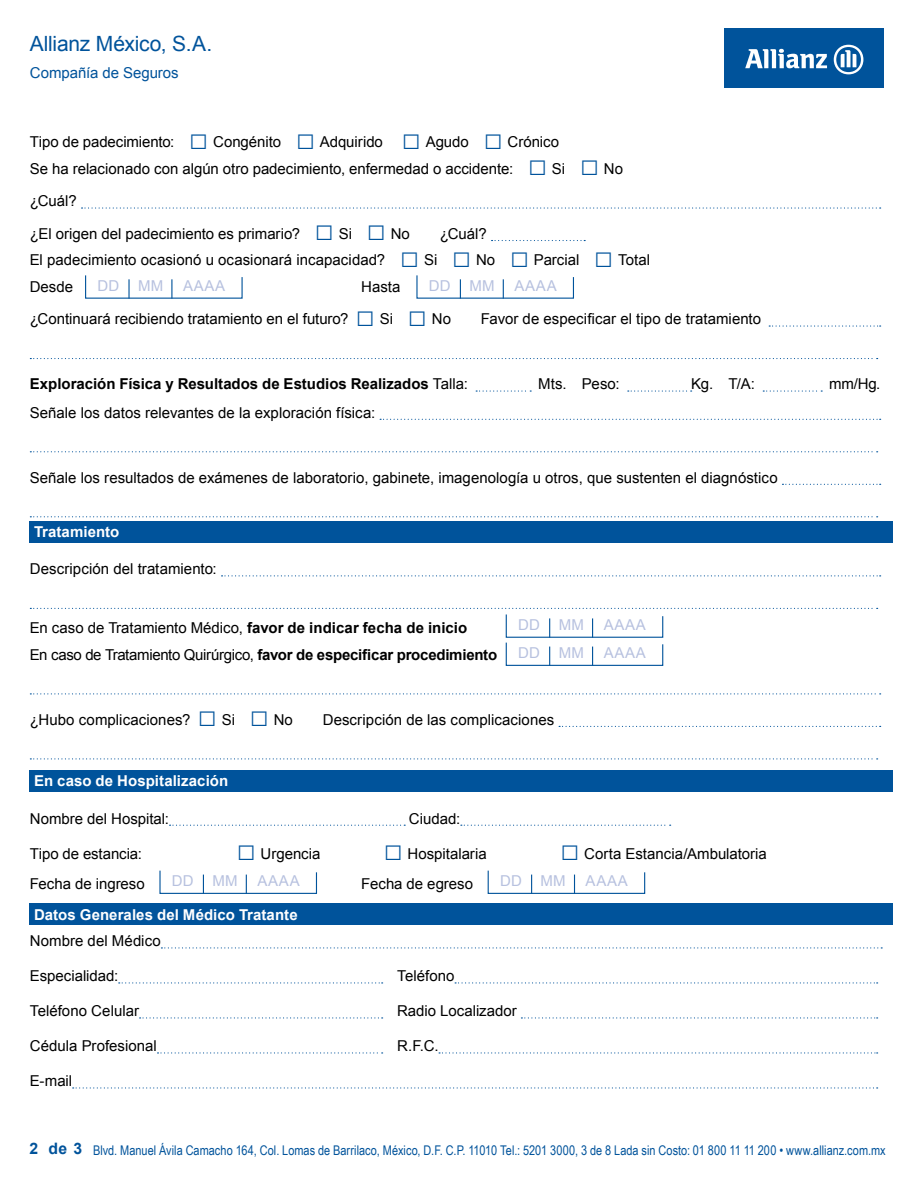
<style>
.page{position:relative;width:918px;height:1188px;background:#fff}
.page>*{position:absolute;margin:0;border:0;box-sizing:border-box;transform-origin:0 0}
.t1{font:21px "Arial";letter-spacing:-.01em;color:#00539b}
.t2{font:15px/26.5px "Arial";color:#000}
.t3{font:700 15px/26.5px "Arial";color:#000}
.t4{font:700 15px "Arial";letter-spacing:.005em;color:#fff}
.t5{font:15px "Arial";letter-spacing:.05em;color:#b7c1df}
.t6{font:15px "Arial";letter-spacing:-.005em;color:#00539b}
.t7{font:13.35px "Arial Narrow";color:#00539b}
.s1{font-size:31.5px;color:#00539b}
.s2{font-weight:400}
.s3{font-family:"Arial";font-weight:700;font-size:15.75px}
</style>
<div class="page">
<div style="left:725px;top:28px;width:159px;height:60px;background:#00539b"></div>
<svg style="left:745px;top:49px;width:82px;height:19px"></svg>
<svg style="left:834px;top:45px;width:29px;height:29px"></svg>
<div style="left:30px;top:521px;width:863px;height:21px;background:#00539b"></div>
<div style="left:30px;top:770px;width:863px;height:22px;background:#00539b"></div>
<div style="left:30px;top:903px;width:863px;height:22px;background:#00539b"></div>
<svg style="left:82px;top:207px;width:799px;height:2px"></svg>
<svg style="left:492px;top:240px;width:93px;height:1px"></svg>
<svg style="left:769px;top:325px;width:112px;height:2px"></svg>
<svg style="left:30px;top:358px;width:848px;height:1px"></svg>
<svg style="left:476px;top:390px;width:55px;height:2px"></svg>
<svg style="left:628px;top:390px;width:64px;height:2px"></svg>
<svg style="left:763px;top:390px;width:59px;height:2px"></svg>
<svg style="left:380px;top:419px;width:501px;height:1px"></svg>
<svg style="left:30px;top:451px;width:848px;height:1px"></svg>
<svg style="left:782px;top:484px;width:99px;height:1px"></svg>
<svg style="left:30px;top:516px;width:848px;height:1px"></svg>
<svg style="left:85px;top:275px;width:158px;height:24px"></svg>
<hr style="left:128px;top:279px;width:2px;height:20px;background:#00539b">
<svg style="left:159px;top:870px;width:159px;height:24px"></svg>
<svg style="left:416px;top:275px;width:158px;height:24px"></svg>
<svg style="left:487px;top:870px;width:159px;height:24px"></svg>
<svg style="left:222px;top:575px;width:659px;height:1px"></svg>
<svg style="left:30px;top:608px;width:848px;height:58px"></svg>
<svg style="left:30px;top:693px;width:851px;height:1px"></svg>
<svg style="left:559px;top:726px;width:322px;height:1px"></svg>
<svg style="left:30px;top:758px;width:848px;height:1px"></svg>
<svg style="left:170px;top:825px;width:235px;height:1px"></svg>
<svg style="left:461px;top:825px;width:210px;height:1px"></svg>
<svg style="left:161px;top:947px;width:721px;height:2px"></svg>
<svg style="left:119px;top:982px;width:264px;height:2px"></svg>
<svg style="left:455px;top:982px;width:423px;height:2px"></svg>
<svg style="left:140px;top:1017px;width:243px;height:2px"></svg>
<svg style="left:521px;top:1017px;width:357px;height:2px"></svg>
<svg style="left:158px;top:1052px;width:225px;height:2px"></svg>
<svg style="left:439px;top:1052px;width:439px;height:2px"></svg>
<svg style="left:73px;top:1087px;width:805px;height:2px"></svg>
<h1 class="t1" style="left:30px;top:30px;width:184px">Allianz México, S.A.</h1>
<p class="t6" style="left:30px;top:63px;width:151px">Compañía de Seguros</p>
<p class="t2" style="left:30px;top:129px;width:595px">Tipo de padecimiento: <span class="s1">□</span> Congénito <span class="s1">□</span> Adquirido <span class="s1">□</span> Agudo <span class="s1">□</span> Crónico<br>Se ha relacionado con algún otro padecimiento, enfermedad o accidente: <span class="s1">□</span> Si <span class="s1">□</span> No</p>
<p class="t2" style="left:30px;top:185px;width:382px;line-height:32.5px">¿Cuál?<br>¿El origen del padecimiento es primario? <span class="s1">□</span> Si <span class="s1">□</span> No</p>
<p class="t2" style="left:30px;top:221px;width:622px;text-indent:410px">¿Cuál?<br>El padecimiento ocasionó u ocasionará incapacidad? <span class="s1">□</span> Si <span class="s1">□</span> No <span class="s1">□</span> Parcial <span class="s1">□</span> Total<br>Desde</p>
<p class="t5" style="left:98px;top:276px;width:23px">DD</p>
<p class="t5" style="left:138px;top:276px;width:27px">MM</p>
<p class="t5" style="left:183px;top:276px;width:44px">AAAA</p>
<p class="t5" style="left:429px;top:276px;width:23px">DD</p>
<p class="t5" style="left:469px;top:276px;width:27px">MM</p>
<p class="t5" style="left:514px;top:276px;width:44px">AAAA</p>
<p class="t2" style="left:30px;top:271px;width:423px;line-height:32.5px;text-indent:332px">Hasta ¿Continuará recibiendo tratamiento en el futuro? <span class="s1">□</span> Si <span class="s1">□</span> No</p>
<p class="t2" style="left:481px;top:306px;width:282px">Favor de especificar el tipo de tratamiento</p>
<p class="t3" style="left:30px;top:371px;width:440px">Exploración Física y Resultados de Estudios Realizados <span class="s2">Talla:</span></p>
<p class="t2" style="left:538px;top:371px;width:83px">Mts. Peso:</p>
<p class="t2" style="left:691px;top:371px;width:65px">Kg. T/A:</p>
<p class="t2" style="left:829px;top:371px;width:53px">mm/Hg.</p>
<p class="t2" style="left:30px;top:399px;width:347px">Señale los datos relevantes de la exploración física:</p>
<p class="t2" style="left:30px;top:464px;width:749px">Señale los resultados de exámenes de laboratorio, gabinete, imagenología u otros, que sustenten el diagnóstico</p>
<p class="t4" style="left:34px;top:522px;width:87px">Tratamiento</p>
<p class="t2" style="left:30px;top:556px;width:189px">Descripción del tratamiento:</p>
<p class="t3" style="left:30px;top:615px;width:469px"><span class="s2">En caso de Tratamiento Médico,</span> favor de indicar fecha de inicio<br><span class="s2">En caso de Tratamiento Quirúrgico,</span> favor de especificar procedimiento</p>
<p class="t5" style="left:518px;top:615px;width:23px">DD</p>
<p class="t5" style="left:559px;top:615px;width:27px">MM</p>
<p class="t5" style="left:604px;top:615px;width:44px">AAAA</p>
<p class="t5" style="left:518px;top:643px;width:23px">DD</p>
<p class="t5" style="left:559px;top:643px;width:27px">MM</p>
<p class="t5" style="left:604px;top:643px;width:44px">AAAA</p>
<p class="t2" style="left:30px;top:706px;width:265px">¿Hubo complicaciones? <span class="s1">□</span> Si <span class="s1">□</span> No</p>
<p class="t2" style="left:323px;top:706px;width:233px">Descripción de las complicaciones</p>
<p class="t4" style="left:34px;top:771px;width:196px">En caso de Hospitalización</p>
<p class="t2" style="left:30px;top:805px;width:141px">Nombre del Hospital:</p>
<p class="t2" style="left:409px;top:805px;width:53px">Ciudad:</p>
<p class="t2" style="left:30px;top:840px;width:114px">Tipo de estancia:</p>
<p class="t2" style="left:237px;top:840px;width:85px"><span class="s1">□</span> Urgencia</p>
<p class="t2" style="left:384px;top:840px;width:104px"><span class="s1">□</span> Hospitalaria</p>
<p class="t2" style="left:560px;top:840px;width:208px"><span class="s1">□</span> Corta Estancia/Ambulatoria</p>
<p class="t2" style="left:30px;top:871px;width:117px">Fecha de ingreso</p>
<p class="t2" style="left:361px;top:871px;width:113px">Fecha de egreso</p>
<p class="t5" style="left:172px;top:871px;width:23px">DD</p>
<p class="t5" style="left:212px;top:871px;width:27px">MM</p>
<p class="t5" style="left:257px;top:871px;width:44px">AAAA</p>
<p class="t5" style="left:500px;top:871px;width:23px">DD</p>
<p class="t5" style="left:541px;top:871px;width:27px">MM</p>
<p class="t5" style="left:586px;top:871px;width:44px">AAAA</p>
<p class="t4" style="left:34px;top:904px;width:265px">Datos Generales del Médico Tratante</p>
<p class="t2" style="left:30px;top:928px;width:133px">Nombre del Médico</p>
<p class="t2" style="left:30px;top:963px;width:90px">Especialidad:</p>
<p class="t2" style="left:397px;top:963px;width:59px">Teléfono</p>
<p class="t2" style="left:30px;top:998px;width:111px">Teléfono Celular</p>
<p class="t2" style="left:397px;top:998px;width:121px">Radio Localizador</p>
<p class="t2" style="left:30px;top:1033px;width:129px">Cédula Profesional</p>
<p class="t2" style="left:397px;top:1033px;width:43px">R.F.C.</p>
<p class="t2" style="left:30px;top:1068px;width:44px">E-mail</p>
<p class="t7" style="left:29px;top:1140px;width:858px"><span class="s3">2 de 3</span> Blvd. Manuel Ávila Camacho 164, Col. Lomas de Barrilaco, México, D.F. C.P. 11010 Tel.: 5201 3000, 3 de 8 Lada sin Costo: 01 800 11 11 200 • www.allianz.com.mx</p>
</div>
